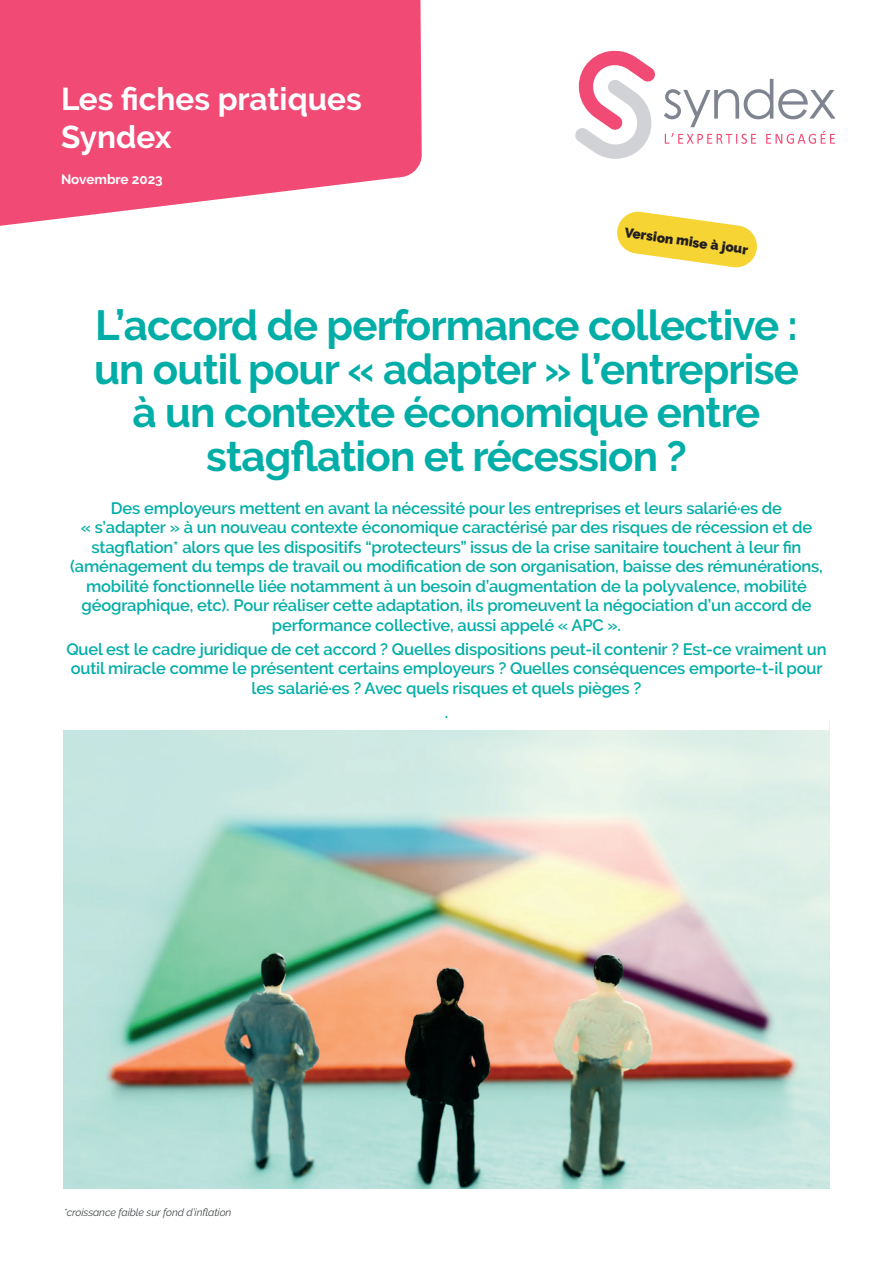
<style>
.page{position:relative;width:893px;height:1263px;background:#fff}
.page>*{position:absolute;margin:0;border:0;box-sizing:border-box;transform-origin:0 0}
.TitreLettre{font:700 42px/43.5px "Raleway";letter-spacing:-.02em;color:#00aea7;text-align:center}
.fiche{font:700 31.5px "Raleway";color:#fff}
.Article_Chapô{font:600 16.5px/19.5px "Raleway";letter-spacing:-.01em;color:#00aea7;text-align:center}
.Article_Texte{font:900 13.5px "Raleway";color:#231f20}
.Date{font:700 13.5px "Raleway";color:#fff}
.Article_Texte-2{font:italic 10.5px "Raleway";letter-spacing:-.01em;color:#464a4c}
</style>
<div class="page">
<img style="left:64px;top:730px;width:765px;height:458px">
<svg style="left:0;top:0;width:422px;height:226px;background:#f15f85"></svg>
<svg style="left:575px;top:50px;width:80px;height:109px"></svg>
<svg style="left:664px;top:79px;width:172px;height:65px"></svg>
<svg style="left:617px;top:211px;width:140px;height:57px"></svg>
<p class="fiche" style="left:61px;top:81px;width:302px">Les fiches pratiques</p>
<p class="fiche" style="left:61px;top:119px;width:112px">Syndex</p>
<p class="Date" style="left:61px;top:171px;width:103px">Novembre 2023</p>
<p class="Article_Texte" style="left:626px;top:225px;width:126px;rotate:8deg">Version mise à jour</p>
<p class="TitreLettre" style="left:94px;top:304px;width:706px">L’accord de performance collective : un outil pour « adapter » l’entreprise à un contexte économique entre stagflation et récession ?</p>
<p class="Article_Chapô" style="left:70px;top:498px;width:754px">Des employeurs mettent en avant la nécessité pour les entreprises et leurs salarié·es de<br>« s’adapter » à un nouveau contexte économique caractérisé par des risques de récession et de stagflation* alors que les dispositifs “protecteurs” issus de la crise sanitaire touchent à leur fin (aménagement du temps de travail ou modification de son organisation, baisse des rémunérations, mobilité fonctionnelle liée notamment à un besoin d’augmentation de la polyvalence, mobilité géographique, etc). Pour réaliser cette adaptation, ils promeuvent la négociation d’un accord de performance collective, aussi appelé « APC ».</p>
<p class="Article_Chapô" style="left:66px;top:639px;width:762px">Quel est le cadre juridique de cet accord ? Quelles dispositions peut-il contenir ? Est-ce vraiment un outil miracle comme le présentent certains employeurs ? Quelles conséquences emporte-t-il pour les salarié·es ? Avec quels risques et quels pièges ?</p>
<p class="Article_Chapô" style="left:445px;top:702px;width:5px">.</p>
<p class="Article_Texte-2" style="left:64px;top:1206px;width:169px">*croissance faible sur fond d’inflation</p>
</div>
